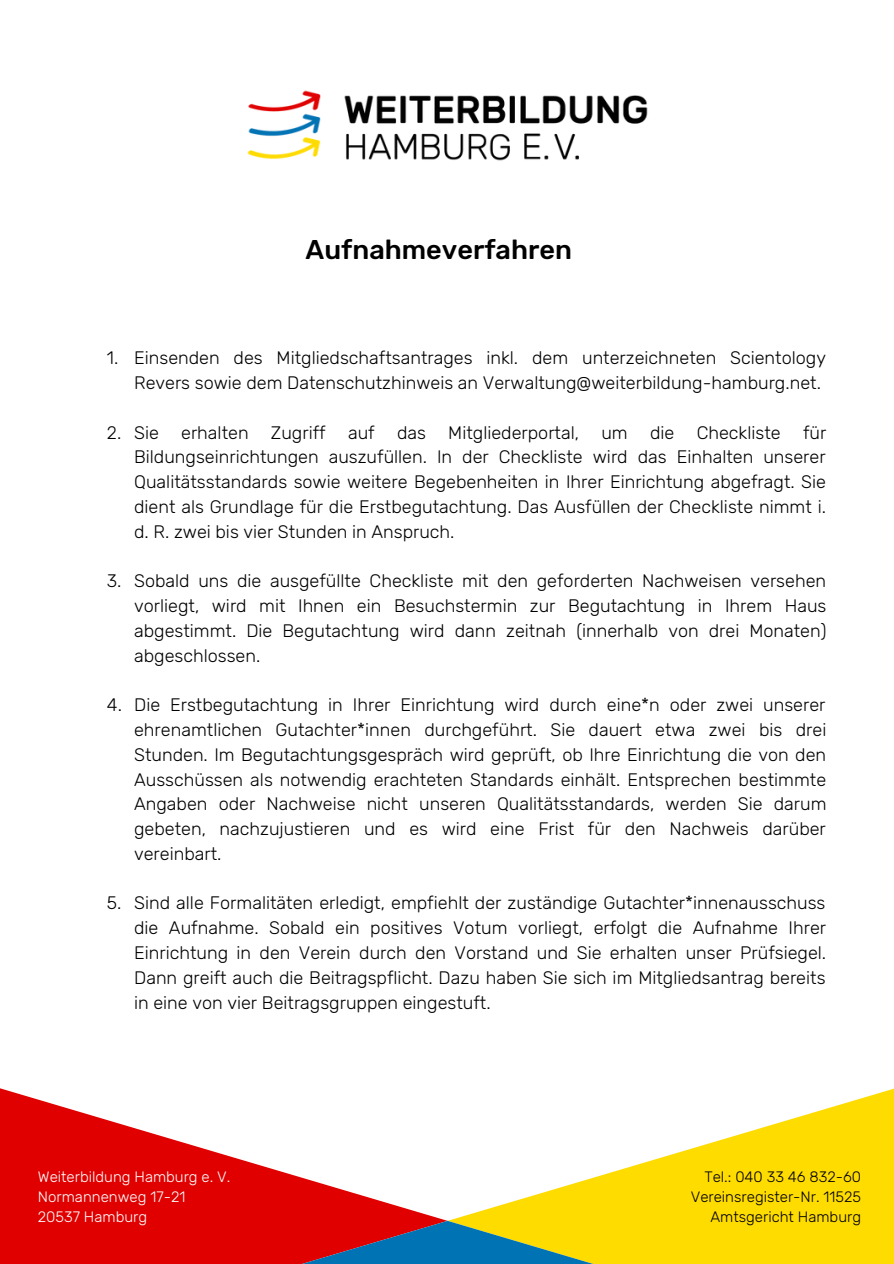
<style>
.page{position:relative;width:894px;height:1264px;background:#fff}
.page>*{position:absolute;margin:0;border:0;box-sizing:border-box;transform-origin:0 0}
.t1{font:500 27px "Rubik";color:#000}
.t2{font:300 18px/24.8px "Rubik";color:#000;text-align:justify}
.t3{font:300 15px "Rubik";color:#000}
.t4{font:300 15px "Rubik";color:#fff}
</style>
<div class="page">
<svg style="left:451px;top:1089px;width:442px;height:174px;fill:#ffdc00"></svg>
<svg style="left:0;top:1088px;width:445px;height:175px;fill:#e10000"></svg>
<svg style="left:232px;top:1220px;width:430px;height:43px;background:#a26f3b"></svg>
<img style="left:247px;top:90px;width:401px;height:71px">
<p class="t1" style="left:305px;top:233px;width:268px">Aufnahmeverfahren</p>
<p class="t2" style="left:107px;top:345px;width:13px">1.</p>
<p class="t2" style="left:107px;top:420px;width:16px">2.</p>
<p class="t2" style="left:107px;top:568px;width:16px">3.</p>
<p class="t2" style="left:107px;top:692px;width:17px">4.</p>
<p class="t2" style="left:107px;top:890px;width:16px">5.</p>
<p class="t2" style="left:134px;top:345px;width:693px">Einsenden des Mitgliedschaftsantrages inkl. dem unterzeichneten Scientology<br>Revers sowie dem Datenschutzhinweis an Verwaltung@weiterbildung-hamburg.net.</p>
<p class="t2" style="left:134px;top:420px;width:693px">Sie erhalten Zugriff auf das Mitgliederportal, um die Checkliste für Bildungseinrichtungen auszufüllen. In der Checkliste wird das Einhalten unserer Qualitätsstandards sowie weitere Begebenheiten in Ihrer Einrichtung abgefragt. Sie dient als Grundlage für die Erstbegutachtung. Das Ausfüllen der Checkliste nimmt i. d. R. zwei bis vier Stunden in Anspruch.</p>
<p class="t2" style="left:134px;top:568px;width:693px">Sobald uns die ausgefüllte Checkliste mit den geforderten Nachweisen versehen vorliegt, wird mit Ihnen ein Besuchstermin zur Begutachtung in Ihrem Haus abgestimmt. Die Begutachtung wird dann zeitnah (innerhalb von drei Monaten) abgeschlossen.</p>
<p class="t2" style="left:134px;top:692px;width:693px">Die Erstbegutachtung in Ihrer Einrichtung wird durch eine*n oder zwei unserer ehrenamtlichen Gutachter*innen durchgeführt. Sie dauert etwa zwei bis drei Stunden. Im Begutachtungsgespräch wird geprüft, ob Ihre Einrichtung die von den Ausschüssen als notwendig erachteten Standards einhält. Entsprechen bestimmte Angaben oder Nachweise nicht unseren Qualitätsstandards, werden Sie darum gebeten, nachzujustieren und es wird eine Frist für den Nachweis darüber vereinbart.</p>
<p class="t2" style="left:134px;top:890px;width:693px">Sind alle Formalitäten erledigt, empfiehlt der zuständige Gutachter*innenausschuss die Aufnahme. Sobald ein positives Votum vorliegt, erfolgt die Aufnahme Ihrer Einrichtung in den Verein durch den Vorstand und Sie erhalten unser Prüfsiegel.<br>Dann greift auch die Beitragspflicht. Dazu haben Sie sich im Mitgliedsantrag bereits in eine von vier Beitragsgruppen eingestuft.</p>
<p class="t4" style="left:38px;top:1167px;width:194px">Weiterbildung Hamburg e. V.</p>
<p class="t4" style="left:38px;top:1188px;width:149px">Normannenweg 17-21</p>
<p class="t4" style="left:38px;top:1208px;width:111px">20537 Hamburg</p>
<p class="t3" style="left:704px;top:1167px;width:158px">Tel.: 040 33 46 832-60</p>
<p class="t3" style="left:690px;top:1188px;width:172px">Vereinsregister-Nr. 11525</p>
<p class="t3" style="left:710px;top:1208px;width:152px">Amtsgericht Hamburg</p>
</div>
